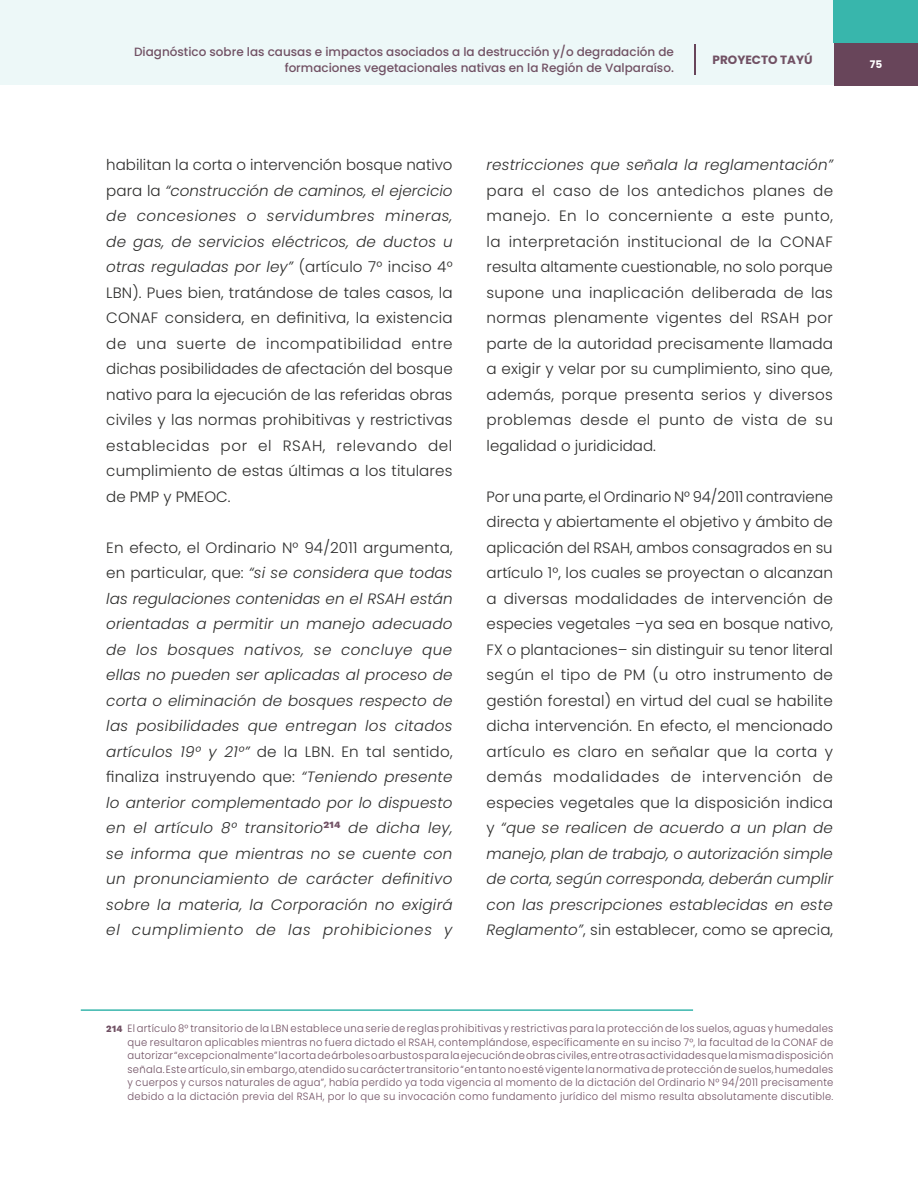
<style>
.page{position:relative;width:918px;height:1188px;background:#fff}
.page>*{position:absolute;margin:0;border:0;box-sizing:border-box;transform-origin:0 0}
.t1{font:300 15px/25.5px "Poppins";letter-spacing:.005em;color:#2d2d2c;text-align:justify}
.t2{font:italic 300 15px/25.5px "Poppins";letter-spacing:.015em;color:#2d2d2c;text-align:justify}
.t3{font:500 12px/16.5px "Poppins";color:#715164;text-align:right}
.t4{font:700 12px "Poppins";color:#715164}
.t5{font:300 10.5px/13.5px "Poppins";letter-spacing:.03em;color:#6f4f62;text-align:justify;scale:.95 1}
.t6{font:700 10.5px "Poppins";color:#fff}
.s1{font-style:italic}
.s2{font-style:normal}
.s3{font-family:"Work Sans";font-weight:800;font-size:9.6px}
</style>
<div class="page">
<div style="left:0;top:0;width:918px;height:85px;background:#edf8f8"></div>
<div style="left:834px;top:0;width:84px;height:85px;background:#68455a"></div>
<div style="left:834px;top:0;width:84px;height:43px;background:#38b6ac"></div>
<hr style="left:694px;top:44px;width:2px;height:31px;background:#68455a">
<hr style="left:81px;top:1009px;width:612px;height:2px;background:#38b6ac">
<p class="t3" style="left:134px;top:44px;width:541px">Diagnóstico sobre las causas e impactos asociados a la destrucción y/o degradación de formaciones vegetacionales nativas en la Región de Valparaíso.</p>
<p class="t4" style="left:713px;top:52px;width:101px">PROYECTO TAYÚ</p>
<p class="t1" style="left:106px;top:152px;width:348px">habilitan la corta o intervención bosque nativo para la <span class="s1">“construcción de caminos, el ejercicio de concesiones o servidumbres mineras, de gas, de servicios eléctricos, de ductos u otras reguladas por ley”</span> (artículo 7° inciso 4° LBN). Pues bien, tratándose de tales casos, la CONAF considera, en definitiva, la existencia de una suerte de incompatibilidad entre dichas posibilidades de afectación del bosque nativo para la ejecución de las referidas obras civiles y las normas prohibitivas y restrictivas establecidas por el RSAH, relevando del cumplimiento de estas últimas a los titulares de PMP y PMEOC.</p>
<p class="t2" style="left:106px;top:535px;width:348px"><span class="s2">En efecto, el Ordinario N° 94/2011 argumenta, en particular, que:</span> “si se considera que todas las regulaciones contenidas en el RSAH están orientadas a permitir un manejo adecuado de los bosques nativos, se concluye que ellas no pueden ser aplicadas al proceso de corta o eliminación de bosques respecto de las posibilidades que entregan los citados artículos 19° y 21°” <span class="s2">de la LBN. En tal sentido, finaliza instruyendo que:</span> “Teniendo presente lo anterior complementado por lo dispuesto en el artículo 8° transitorio<sup>214</sup> de dicha ley, se informa que mientras no se cuente con un pronunciamiento de carácter definitivo sobre la materia, la Corporación no exigirá el cumplimiento de las prohibiciones y</p>
<p class="t2" style="left:487px;top:152px;width:348px">restricciones que señala la reglamentación”</p>
<p class="t1" style="left:487px;top:178px;width:348px">para el caso de los antedichos planes de manejo. En lo concerniente a este punto, la interpretación institucional de la CONAF resulta altamente cuestionable, no solo porque supone una inaplicación deliberada de las normas plenamente vigentes del RSAH por parte de la autoridad precisamente llamada a exigir y velar por su cumplimiento, sino que, además, porque presenta serios y diversos problemas desde el punto de vista de su legalidad o juridicidad.</p>
<p class="t1" style="left:487px;top:484px;width:348px">Por una parte, el Ordinario N° 94/2011 contraviene directa y abiertamente el objetivo y ámbito de aplicación del RSAH, ambos consagrados en su artículo 1°, los cuales se proyectan o alcanzan a diversas modalidades de intervención de especies vegetales –ya sea en bosque nativo, FX o plantaciones– sin distinguir su tenor literal según el tipo de PM (u otro instrumento de gestión forestal) en virtud del cual se habilite dicha intervención. En efecto, el mencionado artículo es claro en señalar que la corta y demás modalidades de intervención de especies vegetales que la disposición indica y <span class="s1">“que se realicen de acuerdo a un plan de manejo, plan de trabajo, o autorización simple de corta, según corresponda, deberán cumplir con las prescripciones establecidas en este Reglamento”</span>, sin establecer, como se aprecia,</p>
<p class="t5" style="left:128px;top:1022px;width:744px;text-indent:-21px"><span class="s3">214</span> El artículo 8° transitorio de la LBN establece una serie de reglas prohibitivas y restrictivas para la protección de los suelos, aguas y humedales que resultaron aplicables mientras no fuera dictado el RSAH, contemplándose, específicamente en su inciso 7°, la facultad de la CONAF de autorizar “excepcionalmente” la corta de árboles o arbustos para la ejecución de obras civiles, entre otras actividades que la misma disposición señala. Este artículo, sin embargo, atendido su carácter transitorio “en tanto no esté vigente la normativa de protección de suelos, humedales y cuerpos y cursos naturales de agua”, había perdido ya toda vigencia al momento de la dictación del Ordinario N° 94/2011 precisamente debido a la dictación previa del RSAH, por lo que su invocación como fundamento jurídico del mismo resulta absolutamente discutible.</p>
<p class="t6" style="left:870px;top:58px;width:14px">75</p>
</div>
